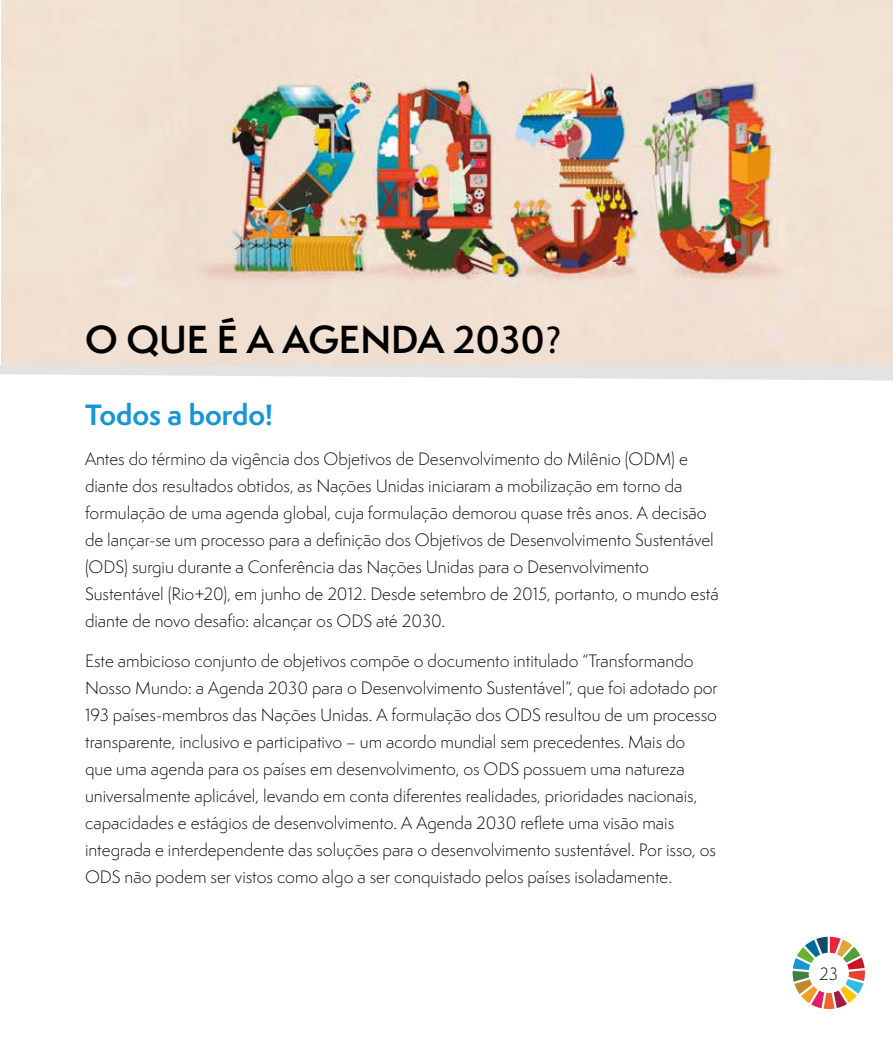
<style>
.page{position:relative;width:893px;height:1042px;background:#fff}
.page>*{position:absolute;margin:0;border:0;box-sizing:border-box;transform-origin:0 0}
.t1{font:600 36px "Semplicita Pro";color:#000}
.t2{font:700 27px "Semplicita Pro";color:#1895d3}
.t3{font:300 16.5px/27px "Semplicita Pro";color:#000}
.s1{font-family:"Myriad Hebrew";font-weight:400;font-size:39px}
</style>
<div class="page">
<svg style="left:792px;top:936px;width:73px;height:73px"></svg>
<img style="left:1px;top:0;width:892px;height:366px">
<svg style="left:0;top:366px;width:893px;height:14px"></svg>
<h1 class="t1" style="left:85px;top:313px;width:478px">O QUE É A AGENDA 2030<span class="s1">?</span></h1>
<h2 class="t2" style="left:85px;top:395px;width:190px">Todos a bordo!</h2>
<p class="t3" style="left:85px;top:445px;width:635px">Antes do término da vigência dos Objetivos de Desenvolvimento do Milênio (ODM) e diante dos resultados obtidos, as Nações Unidas iniciaram a mobilização em torno da formulação de uma agenda global, cuja formulação demorou quase três anos. A decisão de lançar-se um processo para a definição dos Objetivos de Desenvolvimento Sustentável (ODS) surgiu durante a Conferência das Nações Unidas para o Desenvolvimento Sustentável (Rio+20), em junho de 2012. Desde setembro de 2015, portanto, o mundo está diante de novo desafio: alcançar os ODS até 2030.</p>
<p class="t3" style="left:85px;top:647px;width:634px">Este ambicioso conjunto de objetivos compõe o documento intitulado “Transformando Nosso Mundo: a Agenda 2030 para o Desenvolvimento Sustentável”, que foi adotado por 193 países-membros das Nações Unidas. A formulação dos ODS resultou de um processo transparente, inclusivo e participativo – um acordo mundial sem precedentes. Mais do<br>que uma agenda para os países em desenvolvimento, os ODS possuem uma natureza universalmente aplicável, levando em conta diferentes realidades, prioridades nacionais, capacidades e estágios de desenvolvimento. A Agenda 2030 reflete uma visão mais integrada e interdependente das soluções para o desenvolvimento sustentável. Por isso, os ODS não podem ser vistos como algo a ser conquistado pelos países isoladamente.</p>
<p class="t3" style="left:819px;top:960px;width:20px">23</p>
</div>
